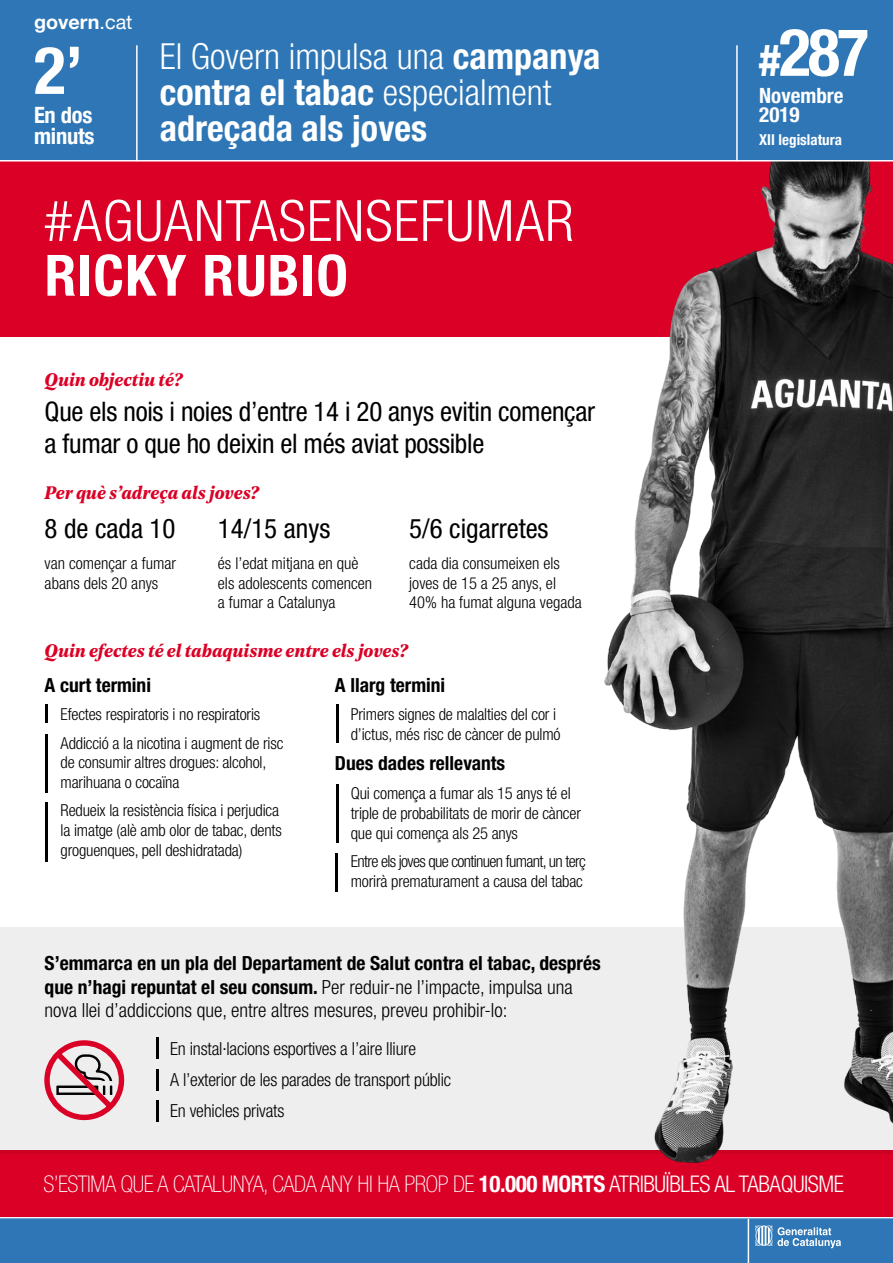
<style>
.page{position:relative;width:893px;height:1263px;background:#fff}
.page>*{position:absolute;margin:0;border:0;box-sizing:border-box;transform-origin:0 0}
.t1{font:700 condensed 66px "Helvetica Neue";color:#fff}
.t2{font:300 condensed 57px "Helvetica Neue LT Std";letter-spacing:.02em;color:#fff}
.t3{font:700 condensed 57px "Helvetica Neue LT Std";letter-spacing:.02em;color:#fff}
.t4{font:700 condensed 36px/36px "Helvetica Neue LT Std";color:#fff}
.t5{font:condensed 27px/31.5px "Helvetica Neue LT Std";letter-spacing:-.01em;color:#000}
.t6{font:100 condensed 23.1px "Helvetica Neue LT Std";letter-spacing:-.02em;color:#fff}
.t7{font:700 condensed 22.5px "Helvetica Neue";letter-spacing:-.01em;color:#fff}
.t8{font:700 condensed 21px "Helvetica Neue";color:#fff}
.t9{font:700 19.8px "Helvetica Neue";color:#fff}
.t10{font:300 condensed 19.5px/23.4px "Helvetica Neue LT Std";color:#000}
.t11{font:700 condensed 19.5px "Helvetica Neue LT Std";color:#000}
.t12{font:300 condensed 18px "Helvetica Neue LT Std";letter-spacing:-.01em;color:#000}
.t13{font:italic 700 18px "Noe Text";letter-spacing:-.01em;color:#db0026}
.t14{font:300 condensed 16.5px/19.8px "Helvetica Neue LT Std";letter-spacing:-.01em;color:#000}
.t15{font:300 condensed 16.5px/19.8px "Helvetica Neue LT Std";letter-spacing:-.04em;color:#000}
.t16{font:700 condensed 15px "Helvetica Neue";color:#fff}
.s1{font-weight:400}
.s2{font-weight:300}
.s3{font-weight:700}
.s4{font-size:45px}
</style>
<div class="page">
<div style="left:0;top:158px;width:893px;height:179px;background:#db0026"></div>
<div style="left:0;top:1150px;width:893px;height:113px;background:#db0026"></div>
<div style="left:0;top:927px;width:893px;height:226px;background:#eee"></div>
<img style="left:390px;top:162px;width:503px;height:1001px">
<svg style="left:0;top:1217px;width:893px;height:46px"></svg>
<div style="left:0;top:0;width:893px;height:162px;background:#2e76b5"></div>
<hr style="left:136px;top:45px;width:2px;height:116px;background:#fff">
<hr style="left:736px;top:45px;width:2px;height:116px;background:#fff">
<svg style="left:46px;top:705px;width:2px;height:18px"></svg>
<hr style="left:46px;top:734px;width:2px;height:58px;background:#000">
<hr style="left:46px;top:802px;width:2px;height:60px;background:#000">
<hr style="left:336px;top:705px;width:2px;height:38px;background:#000">
<hr style="left:336px;top:784px;width:2px;height:58px;background:#000">
<hr style="left:336px;top:853px;width:2px;height:38px;background:#000">
<svg style="left:44px;top:1040px;width:81px;height:81px"></svg>
<hr style="left:156px;top:1038px;width:2px;height:21px;background:#000">
<hr style="left:156px;top:1069px;width:2px;height:21px;background:#000">
<hr style="left:156px;top:1100px;width:2px;height:21px;background:#000">
<p class="t9" style="left:34px;top:6px;width:100px">govern<span class="s1">.cat</span></p>
<p class="t1" style="left:34px;top:16px;width:50px">2’</p>
<p class="t7" style="left:34px;top:96px;width:60px">En dos</p>
<p class="t7" style="left:34px;top:117px;width:62px">minuts</p>
<p class="t4" style="left:160px;top:38px;width:442px"><span class="s2">El Govern impulsa una</span> campanya contra el tabac <span class="s2">especialment </span>adreçada als joves</p>
<p class="t2" style="left:45px;top:188px;width:530px">#AGUANTASENSEFUMAR</p>
<p class="t3" style="left:45px;top:241px;width:305px">RICKY RUBIO</p>
<p class="t13" style="left:45px;top:366px;width:139px">Quin objectiu té?</p>
<p class="t5" style="left:45px;top:396px;width:552px">Que els nois i noies d’entre 14 i 20 anys evitin començar a fumar o que ho deixin el més aviat possible</p>
<p class="t13" style="left:45px;top:479px;width:216px">Per què s’adreça als joves?</p>
<p class="t5" style="left:45px;top:513px;width:132px">8 de cada 10</p>
<p class="t5" style="left:218px;top:513px;width:114px">14/15 anys</p>
<p class="t5" style="left:409px;top:513px;width:141px">5/6 cigarretes</p>
<p class="t14" style="left:45px;top:553px;width:133px">van començar a fumar abans dels 20 anys</p>
<p class="t14" style="left:218px;top:553px;width:156px">és l’edat mitjana en què els adolescents comencen a fumar a Catalunya</p>
<p class="t14" style="left:409px;top:553px;width:174px">cada dia consumeixen els joves de 15 a 25 anys, el<br>40% ha fumat alguna vegada</p>
<p class="t13" style="left:45px;top:637px;width:364px">Quin efectes té el tabaquisme entre els joves?</p>
<p class="t11" style="left:45px;top:673px;width:108px">A curt termini</p>
<p class="t14" style="left:61px;top:704px;width:201px">Efectes respiratoris i no respiratoris</p>
<p class="t14" style="left:61px;top:733px;width:224px">Addicció a la nicotina i augment de risc de consumir altres drogues: alcohol, marihuana o cocaïna</p>
<p class="t14" style="left:61px;top:800px;width:223px">Redueix la resistència física i perjudica la imatge (alè amb olor de tabac, dents groguenques, pell deshidratada)</p>
<p class="t11" style="left:335px;top:673px;width:112px">A llarg termini</p>
<p class="t14" style="left:351px;top:704px;width:211px">Primers signes de malalties del cor i d’ictus, més risc de càncer de pulmó</p>
<p class="t11" style="left:335px;top:751px;width:172px">Dues dades rellevants</p>
<p class="t14" style="left:351px;top:783px;width:232px">Qui comença a fumar als 15 anys té el triple de probabilitats de morir de càncer que qui comença als 25 anys</p>
<p class="t15" style="left:351px;top:851px;width:237px">Entre els joves que continuen fumant, un terç morirà prematurament a causa del tabac</p>
<p class="t10" style="left:45px;top:952px;width:558px"><span class="s3">S’emmarca en un pla del Departament de Salut contra el tabac, després que n’hagi repuntat el seu consum.</span> Per reduir-ne l’impacte, impulsa una nova llei d’addiccions que, entre altres mesures, preveu prohibir-lo:</p>
<p class="t12" style="left:170px;top:1038px;width:247px">En instal·lacions esportives a l’aire lliure</p>
<p class="t12" style="left:170px;top:1069px;width:283px">A l’exterior de les parades de transport públic</p>
<p class="t12" style="left:170px;top:1100px;width:116px">En vehicles privats</p>
<p class="t1" style="left:759px;top:-2px;width:111px"><span class="s4">#</span>287</p>
<p class="t8" style="left:759px;top:78px;width:86px">Novembre</p>
<p class="t8" style="left:759px;top:97px;width:42px">2019</p>
<p class="t16" style="left:759px;top:127px;width:84px">XII legislatura</p>
<p class="t6" style="left:44px;top:1171px;width:802px">S’ESTIMA QUE A CATALUNYA, CADA ANY HI HA PROP DE <span class="s3">10.000 MORTS</span> <span class="s2">ATRIBUÏBLES AL TABAQUISME</span></p>
</div>
